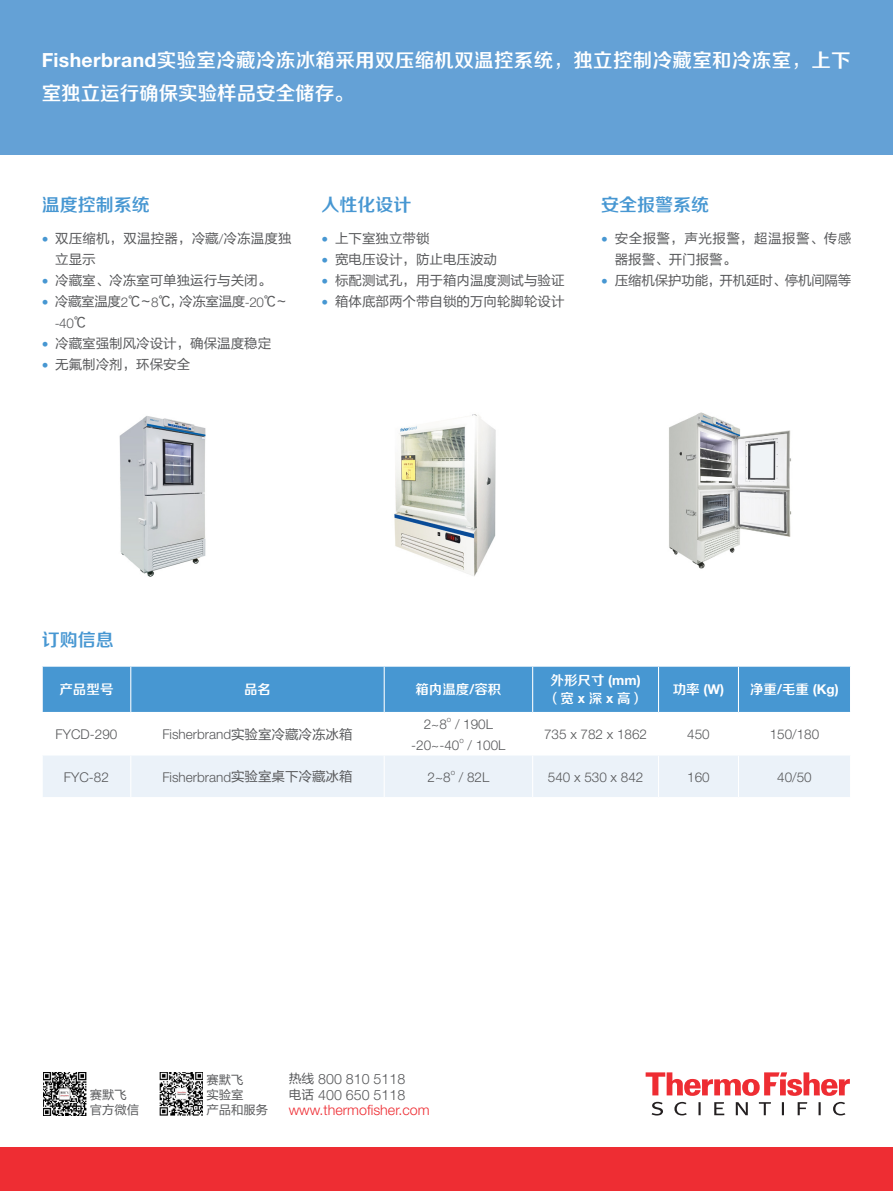
<style>
.page{position:relative;width:893px;height:1191px;background:#fff}
.page>*{position:absolute;margin:0;border:0;box-sizing:border-box;transform-origin:0 0}
.t1{font:19.5px/33px "FZZZHONGJW GB1 0";letter-spacing:.015em;color:#fff}
.t2{font:18px "FZZZHONGJW GB1 0";color:#4797d2}
.t3{font:300 14.25px "Helvetica Neue LT Std";color:#57585a}
.t4{font:300 14.25px "Helvetica Neue LT Std";color:#ee2d33}
.t5{font:13.5px/21px "FZLTHJW GB1 0";color:#57585a}
.t6{font:300 13.5px "Helvetica Neue LT Std";color:#57585a}
.t7{font:13.5px "FZZZHONGJW GB1 0";color:#fff}
.t8{font:13.5px/21px "FZLTHJW GB1 0";letter-spacing:.035em;color:#57585a}
.t9{font:13.5px "FZLTHJW GB1 0";letter-spacing:-.025em;color:#57585a}
.t10{font:700 13.5px "Helvetica Neue LT Std";color:#fff}
.t11{font:12.3px "FZLTHJW GB1 0";color:#57585a}
.t12{font:300 7.8px "Helvetica Neue LT Std";color:#57585a}
.s1{font-family:"Helvetica Neue LT Std";font-weight:700}
.s2{font-family:"Helvetica Neue LT Std";font-weight:300;color:#4797d2}
.s3{font-family:"Helvetica Neue LT Std";font-weight:300}
.s4{font-family:"FZLTHJW GB1 0";font-weight:400}
.s5{font-family:"FZZZHONGJW GB1 0";font-weight:400}
.s6{font-family:"FZLTHJW GB1 0";font-weight:400;font-size:12.75px}
</style>
<div class="page">
<div style="left:0;top:0;width:893px;height:154px;background:#64a1d6"></div>
<img style="left:119px;top:416px;width:87px;height:161px">
<div style="left:43px;top:666px;width:807px;height:46px;background:#4797d2"></div>
<div style="left:43px;top:756px;width:807px;height:41px;background:#ebf2f9"></div>
<hr style="left:130px;top:666px;width:1px;height:46px;background:#fff">
<hr style="left:384px;top:666px;width:1px;height:46px;background:#fff">
<hr style="left:532px;top:666px;width:1px;height:46px;background:#fff">
<hr style="left:658px;top:666px;width:1px;height:46px;background:#fff">
<hr style="left:738px;top:666px;width:1px;height:46px;background:#fff">
<hr style="left:130px;top:755px;width:1px;height:42px;background:#fff">
<hr style="left:384px;top:755px;width:1px;height:42px;background:#fff">
<hr style="left:532px;top:755px;width:1px;height:42px;background:#fff">
<hr style="left:658px;top:755px;width:1px;height:42px;background:#fff">
<hr style="left:738px;top:755px;width:1px;height:42px;background:#fff">
<img style="left:669px;top:412px;width:123px;height:157px">
<img style="left:394px;top:414px;width:102px;height:162px">
<div style="left:0;top:1147px;width:893px;height:44px;background:#ee2d33"></div>
<svg style="left:646px;top:1072px;width:204px;height:23px"></svg>
<svg style="left:652px;top:1101px;width:193px;height:14px"></svg>
<img style="left:43px;top:1072px;width:43px;height:43px">
<img style="left:160px;top:1072px;width:43px;height:43px">
<p class="t1" style="left:42px;top:45px;width:810px"><span class="s1">Fisherbrand</span>实验室冷藏冷冻冰箱采用双压缩机双温控系统，独立控制冷藏室和冷冻室，上下室独立运行确保实验样品安全储存。</p>
<p class="t2" style="left:42px;top:195px;width:109px">温度控制系统</p>
<p class="t5" style="left:55px;top:228px;width:238px;text-indent:-14px"><span class="s2">•</span> 双压缩机，双温控器，冷藏<span class="s3">/</span>冷冻温度独立显示</p>
<p class="t5" style="left:42px;top:270px;width:231px"><span class="s2">•</span> 冷藏室、冷冻室可单独运行与关闭。</p>
<p class="t9" style="left:42px;top:294px;width:248px"><span class="s2">•</span> 冷藏室温度<span class="s3">2</span>℃～<span class="s3">8</span>℃，冷冻室温度<span class="s3">-20</span>℃～</p>
<p class="t6" style="left:55px;top:314px;width:33px">-40<span class="s4">℃</span></p>
<p class="t5" style="left:42px;top:333px;width:231px"><span class="s2">•</span> 冷藏室强制风冷设计，确保温度稳定</p>
<p class="t5" style="left:42px;top:354px;width:150px"><span class="s2">•</span> 无氟制冷剂，环保安全</p>
<p class="t2" style="left:322px;top:195px;width:91px">人性化设计</p>
<p class="t5" style="left:322px;top:228px;width:109px"><span class="s2">•</span> 上下室独立带锁</p>
<p class="t5" style="left:322px;top:249px;width:177px"><span class="s2">•</span> 宽电压设计，防止电压波动</p>
<p class="t5" style="left:322px;top:270px;width:244px"><span class="s2">•</span> 标配测试孔，用于箱内温度测试与验证</p>
<p class="t5" style="left:322px;top:291px;width:244px"><span class="s2">•</span> 箱体底部两个带自锁的万向轮脚轮设计</p>
<p class="t2" style="left:601px;top:195px;width:109px">安全报警系统</p>
<p class="t8" style="left:615px;top:228px;width:238px;text-indent:-14px"><span class="s2">•</span> 安全报警，声光报警，超温报警、传感器报警、开门报警。</p>
<p class="t5" style="left:601px;top:270px;width:252px"><span class="s2">•</span> 压缩机保护功能，开机延时、停机间隔等</p>
<p class="t2" style="left:42px;top:630px;width:73px">订购信息</p>
<p class="t7" style="left:59px;top:682px;width:55px">产品型号</p>
<p class="t7" style="left:244px;top:682px;width:28px">品名</p>
<p class="t7" style="left:415px;top:682px;width:88px">箱内温度<span class="s1">/</span>容积</p>
<p class="t6" style="left:56px;top:726px;width:63px">FYCD-290</p>
<p class="t6" style="left:162px;top:726px;width:192px">Fisherbrand<span class="s4">实验室冷藏冷冻冰箱</span></p>
<p class="t6" style="left:424px;top:715px;width:25px">2~8</p>
<p class="t12" style="left:447px;top:714px;width:6px">o</p>
<p class="t6" style="left:455px;top:715px;width:40px">/ 190L</p>
<p class="t6" style="left:411px;top:736px;width:50px">-20~-40</p>
<p class="t12" style="left:459px;top:735px;width:6px">o</p>
<p class="t6" style="left:468px;top:736px;width:40px">/ 100L</p>
<p class="t7" style="left:550px;top:673px;width:92px">外形尺寸 <span class="s1">(mm)</span></p>
<p class="t7" style="left:547px;top:691px;width:99px">（宽 <span class="s1">x</span> 深 <span class="s1">x</span> 高）</p>
<p class="t10" style="left:673px;top:681px;width:53px"><span class="s5">功率</span> (W)</p>
<p class="t10" style="left:750px;top:681px;width:90px"><span class="s5">净重</span>/<span class="s5">毛重</span> (Kg)</p>
<p class="t6" style="left:544px;top:726px;width:105px">735 x 782 x 1862</p>
<p class="t6" style="left:687px;top:726px;width:24px">450</p>
<p class="t6" style="left:770px;top:726px;width:51px">150/180</p>
<p class="t6" style="left:64px;top:768px;width:47px">FYC-82</p>
<p class="t6" style="left:162px;top:768px;width:192px">Fisherbrand<span class="s4">实验室桌下冷藏冰箱</span></p>
<p class="t6" style="left:428px;top:768px;width:25px">2~8</p>
<p class="t12" style="left:451px;top:767px;width:6px">o</p>
<p class="t6" style="left:459px;top:768px;width:32px">/ 82L</p>
<p class="t6" style="left:548px;top:768px;width:97px">540 x 530 x 842</p>
<p class="t6" style="left:687px;top:768px;width:24px">160</p>
<p class="t6" style="left:777px;top:768px;width:36px">40/50</p>
<p class="t11" style="left:90px;top:1088px;width:39px">赛默飞</p>
<p class="t11" style="left:90px;top:1102px;width:51px">官方微信</p>
<p class="t11" style="left:206px;top:1073px;width:39px">赛默飞</p>
<p class="t11" style="left:206px;top:1088px;width:39px">实验室</p>
<p class="t11" style="left:206px;top:1102px;width:63px">产品和服务</p>
<p class="t3" style="left:289px;top:1070px;width:118px"><span class="s6">热线</span> 800 810 5118</p>
<p class="t3" style="left:289px;top:1086px;width:118px"><span class="s6">电话</span> 400 650 5118</p>
<p class="t4" style="left:289px;top:1101px;width:142px">www.thermofisher.com</p>
</div>
